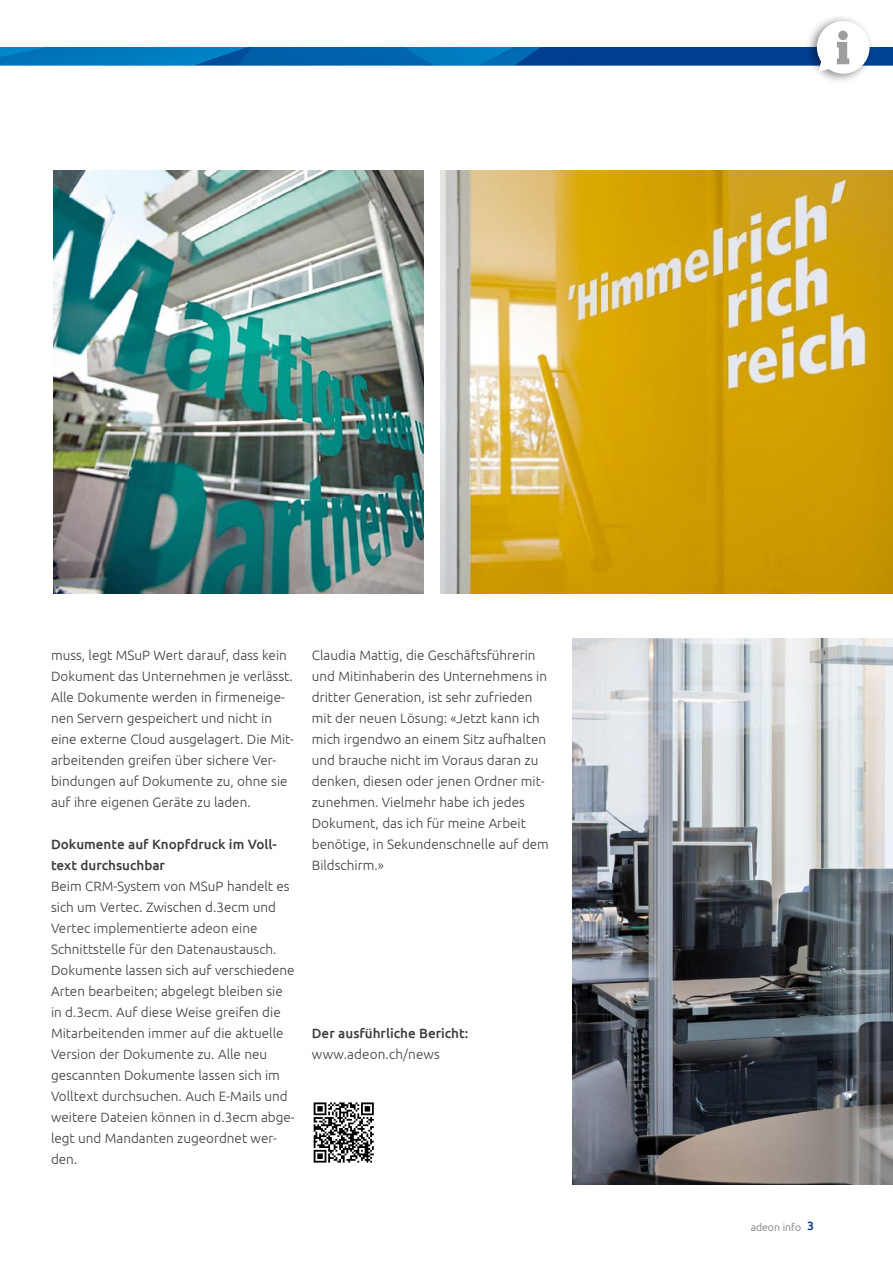
<style>
.page{position:relative;width:893px;height:1263px;background:#fff}
.page>*{position:absolute;margin:0;border:0;box-sizing:border-box;transform-origin:0 0}
.t1{font:300 13.5px/21px "Ubuntu";color:#3e3d40}
.t2{font:500 13.5px/21px "Ubuntu";color:#3e3d40}
.t3{font:300 10.5px "Ubuntu";color:#707172}
.s1{font-weight:500;font-size:12px;color:#003787}
</style>
<div class="page">
<img style="left:0;top:47px;width:194px;height:18px">
<img style="left:0;top:47px;width:47px;height:10px">
<div style="left:252px;top:47px;width:153px;height:18px;background:#0062aa"></div>
<img style="left:194px;top:47px;width:58px;height:18px">
<img style="left:405px;top:47px;width:488px;height:18px">
<img style="left:480px;top:47px;width:62px;height:18px">
<img style="left:491px;top:47px;width:28px;height:13px">
<div style="left:804px;top:14px;width:71px;height:71px;background:#000;opacity:.48"></div>
<div style="left:817px;top:21px;width:53px;height:53px;background:#fff;border-radius:50%"></div>
<svg style="left:818px;top:60px;width:12px;height:12px"></svg>
<svg style="left:837px;top:42px;width:12px;height:22px"></svg>
<div style="left:838px;top:31px;width:10px;height:9px;background:#9d9ea0;border-radius:50%"></div>
<div style="left:312px;top:1101px;width:64px;height:63px;background:linear-gradient(to bottom,#fff,#fff)"></div>
<svg style="left:314px;top:1102px;width:60px;height:60px"></svg>
<svg style="left:440px;top:170px;width:453px;height:424px"></svg>
<img style="left:53px;top:170px;width:370px;height:424px">
<img style="left:573px;top:639px;width:320px;height:546px">
<p class="t1" style="left:51px;top:644px;width:244px">muss, legt MSuP Wert darauf, dass kein Dokument das Unternehmen je verlässt.<br>Alle Dokumente werden in firmeneige&shy;nen Servern gespeichert und nicht in eine externe Cloud ausgelagert. Die Mit&shy;arbeitenden greifen über sichere Ver&shy;bindungen auf Dokumente zu, ohne sie auf ihre eigenen Geräte zu laden.</p>
<p class="t2" style="left:51px;top:833px;width:227px">Dokumente auf Knopfdruck im Voll&shy;text durchsuchbar</p>
<p class="t1" style="left:51px;top:875px;width:245px">Beim CRM-System von MSuP handelt es sich um Vertec. Zwischen d.3ecm und Vertec implementierte adeon eine Schnittstelle für den Datenaustausch.<br>Dokumente lassen sich auf verschiedene Arten bearbeiten; abgelegt bleiben sie in d.3ecm. Auf diese Weise greifen die Mitarbeitenden immer auf die aktuelle Version der Dokumente zu. Alle neu gescannten Dokumente lassen sich im Volltext durchsuchen. Auch E-Mails und weitere Dateien können in d.3ecm abge&shy;legt und Mandanten zugeordnet wer&shy;den.</p>
<p class="t1" style="left:312px;top:644px;width:239px">Claudia Mattig, die Geschäftsführerin und Mitinhaberin des Unternehmens in dritter Generation, ist sehr zufrieden mit der neuen Lösung: «Jetzt kann ich mich irgendwo an einem Sitz aufhalten und brauche nicht im Voraus daran zu denken, diesen oder jenen Ordner mit&shy;zunehmen. Vielmehr habe ich jedes Dokument, das ich für meine Arbeit benötige, in Sekundenschnelle auf dem Bildschirm.»</p>
<p class="t2" style="left:312px;top:1022px;width:158px">Der ausführliche Bericht:</p>
<p class="t1" style="left:312px;top:1043px;width:130px">www.adeon.ch/news</p>
<p class="t3" style="left:751px;top:1221px;width:65px">adeon info <span class="s1">3</span></p>
</div>
